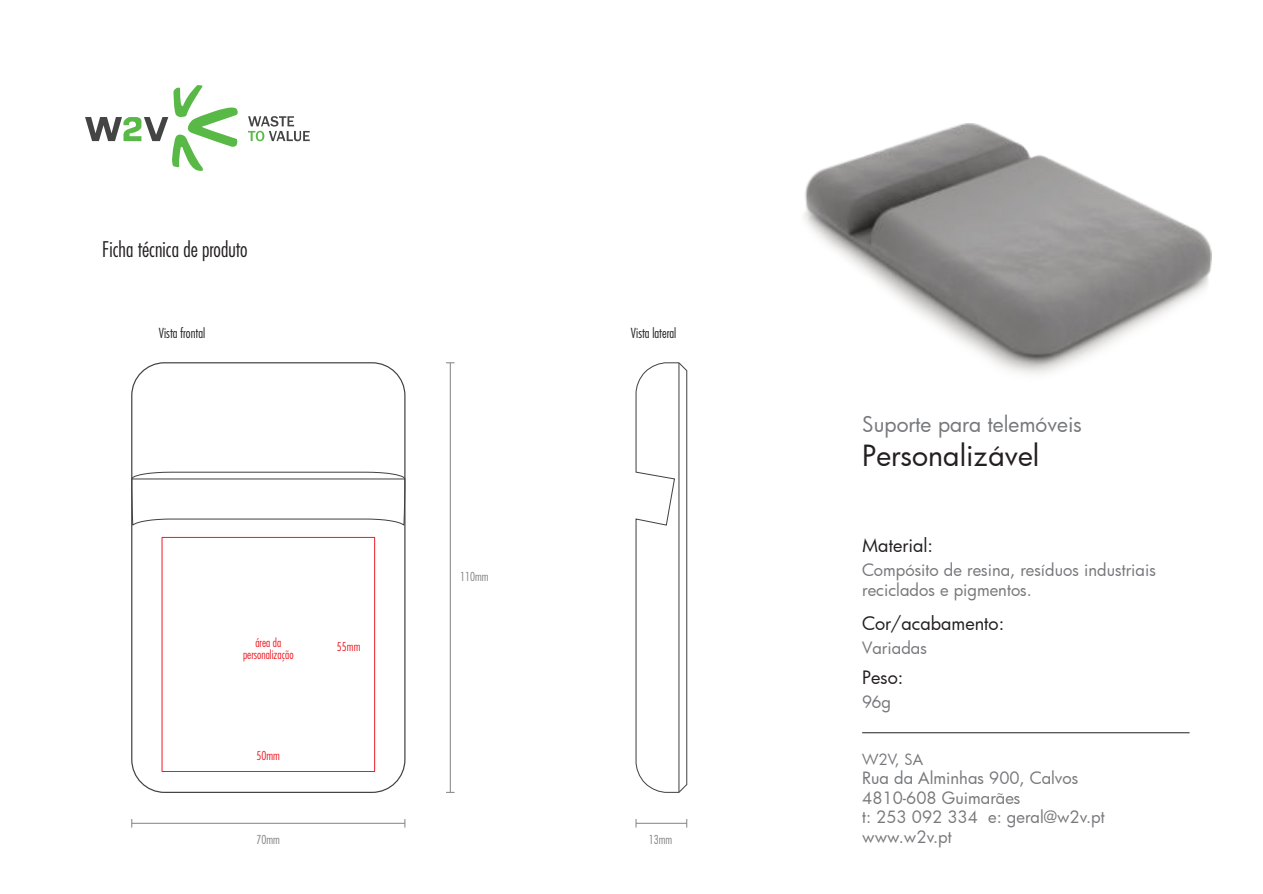
<style>
.page{position:relative;width:1263px;height:894px;background:#fff}
.page>*{position:absolute;margin:0;border:0;box-sizing:border-box;transform-origin:0 0}
.t1{font:28.5px "Futura";color:#231f20}
.t2{font:300 condensed 21px "Futura Std";color:#231f20}
.t3{font:21px "Futura";color:#77787b}
.t4{font:18px "Futura";color:#231f20}
.t5{font:16.5px/19.5px "Futura";color:#77787b}
.t6{font:15px "Futura";color:#77787b}
.t7{font:300 condensed 13.5px "Futura Std";color:#231f20}
.t8{font:300 condensed 12px/12px "Futura Std";color:#ed1c24;text-align:center}
.t9{font:300 condensed 12px "Futura Std";color:#808285}
</style>
<div class="page">
<svg style="left:131px;top:471px;width:275px;height:56px"></svg>
<hr style="left:132px;top:478px;width:273px;height:1px;background:#403f41">
<hr style="left:450px;top:362px;width:1px;height:430px;background:#808285">
<hr style="left:132px;top:822px;width:273px;height:1px;background:#808285">
<hr style="left:636px;top:822px;width:51px;height:1px;background:#808285">
<hr style="left:862px;top:732px;width:327px;height:1px;background:#231f20">
<svg style="left:85px;top:85px;width:153px;height:86px"></svg>
<svg style="left:248px;top:116px;width:62px;height:25px"></svg>
<svg style="left:635px;top:362px;width:52px;height:430px"></svg>
<img style="left:804px;top:124px;width:408px;height:250px">
<div style="left:162px;top:537px;width:213px;height:234px;border:1px solid #ed1c24"></div>
<p class="t2" style="left:102px;top:239px;width:147px">Ficha técnica de produto</p>
<p class="t7" style="left:159px;top:326px;width:48px">Vista frontal</p>
<p class="t7" style="left:631px;top:326px;width:47px">Vista lateral</p>
<p class="t8" style="left:243px;top:636px;width:52px">área da personalização</p>
<p class="t8" style="left:256px;top:750px;width:25px">50mm</p>
<p class="t9" style="left:256px;top:833px;width:25px">70mm</p>
<p class="t8" style="left:337px;top:640px;width:25px">55mm</p>
<p class="t9" style="left:460px;top:571px;width:30px">110mm</p>
<p class="t9" style="left:649px;top:833px;width:25px">13mm</p>
<p class="t3" style="left:862px;top:415px;width:221px">Suporte para telemóveis</p>
<h1 class="t1" style="left:862px;top:444px;width:179px">Personalizável</h1>
<p class="t4" style="left:862px;top:538px;width:72px">Material:</p>
<p class="t5" style="left:862px;top:562px;width:295px">Compósito de resina, resíduos industriais reciclados e pigmentos.</p>
<p class="t4" style="left:862px;top:616px;width:144px">Cor/acabamento:</p>
<p class="t5" style="left:862px;top:640px;width:66px">Variadas</p>
<p class="t4" style="left:862px;top:670px;width:43px">Peso:</p>
<p class="t5" style="left:862px;top:694px;width:31px">96g</p>
<p class="t6" style="left:862px;top:753px;width:63px">W2V, SA</p>
<p class="t5" style="left:862px;top:770px;width:244px">Rua da Alminhas 900, Calvos<br>4810-608 Guimarães<br>t: 253 092 334 e: geral@w2v.pt www.w2v.pt</p>
</div>
